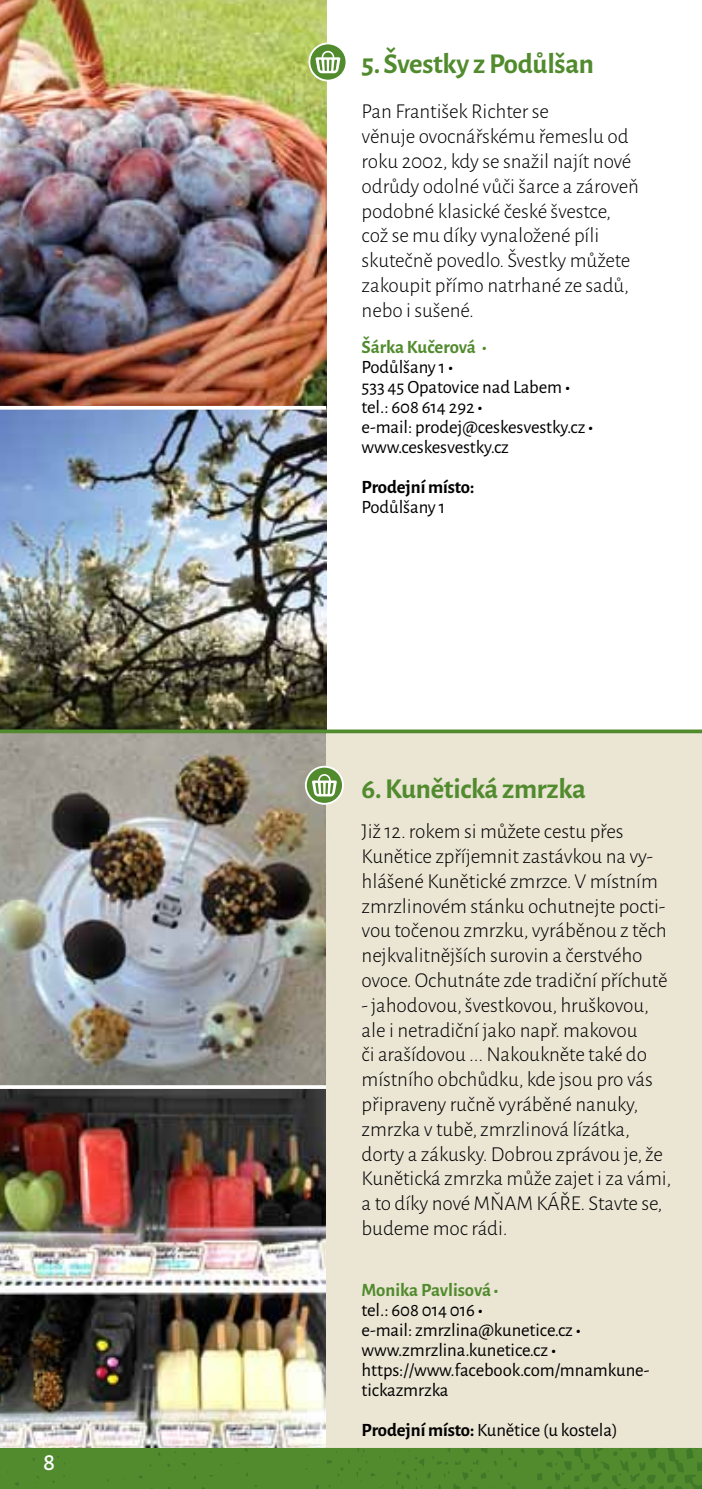
<style>
.page{position:relative;width:702px;height:1489px;background:#fff}
.page>*{position:absolute;margin:0;border:0;box-sizing:border-box;transform-origin:0 0}
.t1{font:700 28.75px "Alegreya Sans";letter-spacing:-.01em;color:#518b2e}
.t2{font:500 25px "Alegreya Sans";color:#fff}
.t3{font:300 21.25px/24.8px "Alegreya Sans";letter-spacing:-.005em;color:#000}
.t4{font:18.75px/20px "Alegreya Sans";letter-spacing:-.005em;color:#000}
.t5{font:700 18.75px "Alegreya Sans";letter-spacing:-.005em;color:#000}
.s1{font-weight:700;color:#518b2e}
.s2{font-weight:700}
</style>
<div class="page">
<img style="left:0;top:0;width:326px;height:1446px">
<hr style="left:0;top:1085px;width:326px;height:3px;background:#fff">
<div style="left:326px;top:730px;width:376px;height:733px;background:#ebe5d4"></div>
<hr style="left:0;top:406px;width:326px;height:3px;background:#fff">
<svg style="left:0;top:729px;width:702px;height:4px;background:#5a8d3a"></svg>
<svg style="left:306px;top:766px;width:37px;height:37px"></svg>
<div style="left:305px;top:765px;width:39px;height:39px;border:2px solid #fff;border-radius:50%"></div>
<svg style="left:312px;top:774px;width:25px;height:22px"></svg>
<svg style="left:309px;top:43px;width:37px;height:38px"></svg>
<div style="left:308px;top:43px;width:39px;height:38px;border:2px solid #fff;border-radius:50%"></div>
<svg style="left:315px;top:51px;width:25px;height:22px"></svg>
<svg style="left:0;top:1446px;width:702px;height:42px;background:#568d35"></svg>
<p class="t2" style="left:43px;top:1443px;width:14px">8</p>
<h1 class="t1" style="left:361px;top:42px;width:234px">5. Švestky z Podůlšan</h1>
<p class="t3" style="left:361px;top:99px;width:279px">Pan František Richter se<br>věnuje ovocnářskému řemeslu od roku 2002, kdy se snažil najít nové odrůdy odolné vůči šarce a zároveň podobné klasické české švestce, což se mu díky vynaložené píli skutečně povedlo. Švestky můžete zakoupit přímo natrhané ze sadů, nebo i sušené.</p>
<p class="t4" style="left:361px;top:336px;width:233px"><span class="s1">Šárka Kučerová •<br></span>Podůlšany 1 <span class="s2">•<br></span>533 45 Opatovice nad Labem <span class="s2">• </span>tel.: 608 614 292 <span class="s2">•<br></span>e-mail: prodej@ceskesvestky.cz <span class="s2">• </span>www.ceskesvestky.cz</p>
<p class="t5" style="left:361px;top:473px;width:114px">Prodejní místo:</p>
<p class="t4" style="left:361px;top:496px;width:85px">Podůlšany 1</p>
<h1 class="t1" style="left:361px;top:767px;width:226px">6. Kunětická zmrzka</h1>
<p class="t3" style="left:361px;top:818px;width:307px">Již 12. rokem si můžete cestu přes Kunětice zpříjemnit zastávkou na vy&shy;hlášené Kunětické zmrzce. V místním zmrzlinovém stánku ochutnejte pocti&shy;vou točenou zmrzku, vyráběnou z těch nejkvalitnějších surovin a čerstvého ovoce. Ochutnáte zde tradiční příchutě</p>
<p class="t3" style="left:361px;top:991px;width:311px">- jahodovou, švestkovou, hruškovou, ale i netradiční jako např. makovou<br>či arašídovou ... Nakoukněte také do místního obchůdku, kde jsou pro vás připraveny ručně vyráběné nanuky, zmrzka v tubě, zmrzlinová lízátka, dorty a zákusky. Dobrou zprávou je, že Kunětická zmrzka může zajet i za vámi, a to díky nové MŇAM KÁŘE. Stavte se, budeme moc rádi.</p>
<p class="t4" style="left:361px;top:1278px;width:289px"><span class="s1">Monika Pavlisová •<br></span>tel.: 608 014 016 <span class="s2">•<br></span>e-mail: zmrzlina@kunetice.cz <span class="s2">• </span>www.zmrzlina.kunetice.cz <span class="s2">• </span>https://www.facebook.com/mnamkune&shy;tickazmrzka</p>
<p class="t4" style="left:361px;top:1418px;width:257px"><span class="s2">Prodejní místo:</span> Kunětice (u kostela)</p>
</div>
